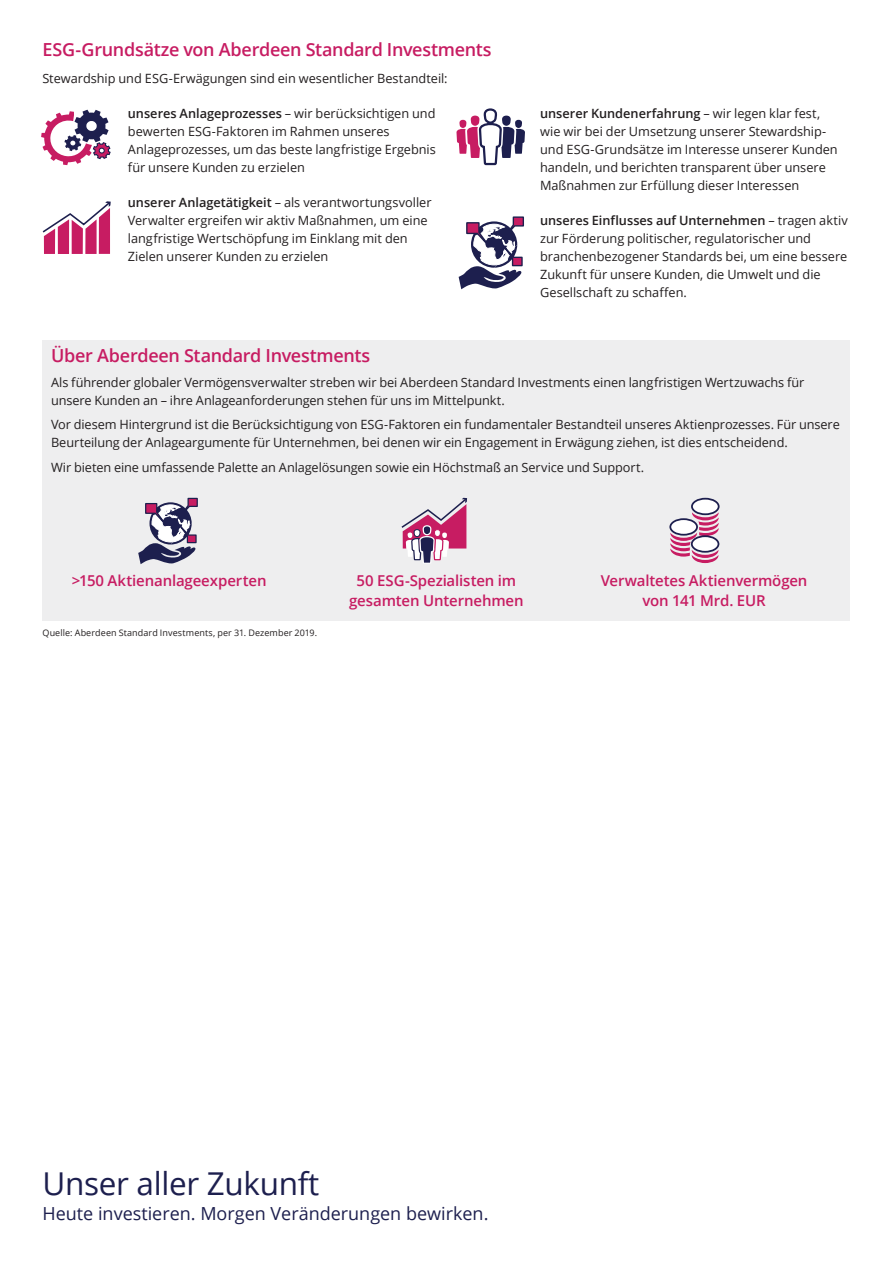
<style>
.page{position:relative;width:893px;height:1263px;background:#fff}
.page>*{position:absolute;margin:0;border:0;box-sizing:border-box;transform-origin:0 0}
.t1{font:31.5px "Open Sans";letter-spacing:-.01em;color:#1d1f4e}
.t2{font:600 18px "Open Sans";letter-spacing:-.015em;color:#c71c62}
.t3{font:18px "Open Sans";color:#1d1f4e}
.t4{font:600 15px/19.5px "Open Sans";letter-spacing:-.01em;color:#c71c62;text-align:center}
.t5{font:12.75px/18px "Open Sans";letter-spacing:-.005em;color:#231f20}
.t6{font:9px "Open Sans";letter-spacing:.01em;color:#231f20}
.s1{font-weight:600}
</style>
<div class="page">
<div style="left:43px;top:340px;width:807px;height:281px;background:#eeeeef"></div>
<svg style="left:138px;top:497px;width:60px;height:67px"></svg>
<svg style="left:401px;top:497px;width:67px;height:66px"></svg>
<svg style="left:669px;top:497px;width:51px;height:66px"></svg>
<svg style="left:42px;top:201px;width:69px;height:53px"></svg>
<svg style="left:456px;top:108px;width:69px;height:181px"></svg>
<svg style="left:41px;top:110px;width:70px;height:55px"></svg>
<h2 class="t2" style="left:43px;top:38px;width:451px">ESG-Grundsätze von Aberdeen Standard Investments</h2>
<p class="t5" style="left:42px;top:69px;width:407px">Stewardship und ESG-Erwägungen sind ein wesentlicher Bestandteil:</p>
<p class="t5" style="left:128px;top:104px;width:309px"><span class="s1">unseres Anlageprozesses</span> – wir berücksichtigen und bewerten ESG-Faktoren im Rahmen unseres Anlageprozesses, um das beste langfristige Ergebnis für unsere Kunden zu erzielen</p>
<p class="t5" style="left:128px;top:193px;width:305px"><span class="s1">unserer Anlagetätigkeit</span> – als verantwortungsvoller Verwalter ergreifen wir aktiv Maßnahmen, um eine langfristige Wertschöpfung im Einklang mit den Zielen unserer Kunden zu erzielen</p>
<p class="t5" style="left:540px;top:104px;width:299px"><span class="s1">unserer Kundenerfahrung</span> – wir legen klar fest, wie wir bei der Umsetzung unserer Stewardship&shy;und ESG-Grundsätze im Interesse unserer Kunden handeln, und berichten transparent über unsere Maßnahmen zur Erfüllung dieser Interessen</p>
<p class="t5" style="left:540px;top:211px;width:309px"><span class="s1">unseres Einflusses auf Unternehmen</span> – tragen aktiv zur Förderung politischer, regulatorischer und branchenbezogener Standards bei, um eine bessere Zukunft für unsere Kunden, die Umwelt und die Gesellschaft zu schaffen.</p>
<h2 class="t2" style="left:51px;top:344px;width:321px">Über Aberdeen Standard Investments</h2>
<p class="t5" style="left:51px;top:373px;width:755px">Als führender globaler Vermögensverwalter streben wir bei Aberdeen Standard Investments einen langfristigen Wertzuwachs für unsere Kunden an – ihre Anlageanforderungen stehen für uns im Mittelpunkt.</p>
<p class="t5" style="left:51px;top:415px;width:790px">Vor diesem Hintergrund ist die Berücksichtigung von ESG-Faktoren ein fundamentaler Bestandteil unseres Aktienprozesses. Für unsere<br>Beurteilung der Anlageargumente für Unternehmen, bei denen wir ein Engagement in Erwägung ziehen, ist dies entscheidend.</p>
<p class="t5" style="left:51px;top:458px;width:595px">Wir bieten eine umfassende Palette an Anlagelösungen sowie ein Höchstmaß an Service und Support.</p>
<p class="t4" style="left:72px;top:571px;width:196px">&gt;150 Aktienanlageexperten</p>
<p class="t4" style="left:349px;top:571px;width:176px">50 ESG-Spezialisten im gesamten Unternehmen</p>
<p class="t4" style="left:601px;top:571px;width:208px">Verwaltetes Aktienvermögen von 141 Mrd. EUR</p>
<p class="t6" style="left:43px;top:627px;width:276px">Quelle: Aberdeen Standard Investments, per 31. Dezember 2019.</p>
<h1 class="t1" style="left:43px;top:1161px;width:278px">Unser aller Zukunft</h1>
<h2 class="t3" style="left:43px;top:1201px;width:447px">Heute investieren. Morgen Veränderungen bewirken.</h2>
</div>
